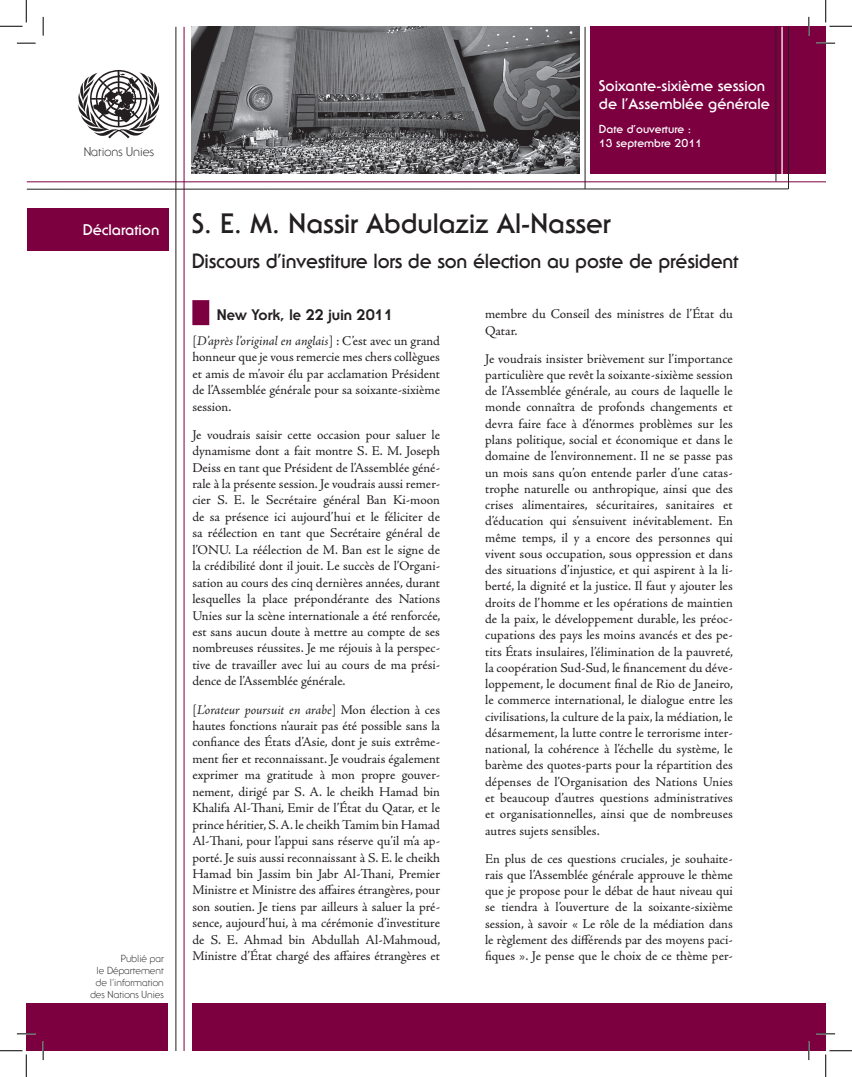
<style>
.page{position:relative;width:852px;height:1077px;background:#fff}
.page>*{position:absolute;margin:0;border:0;box-sizing:border-box;transform-origin:0 0}
.t1{font:700 27.5px "Serif Gothic Std";letter-spacing:-.005em;color:#231f20}
.t2{font:700 20px "Serif Gothic Std";letter-spacing:-.01em;color:#231f20}
.t3{font:700 15px/18px "Serif Gothic Std";color:#fff}
.t4{font:800 15px "Serif Gothic Std";color:#231f20}
.t5{font:13.5px/16.2px "Adobe Jenson Pro";color:#231f20;text-align:justify}
.t6{font:300 12.5px "Serif Gothic Std";color:#231f20}
.t7{font:700 11.25px/13.5px "Serif Gothic Std";color:#fff}
.t8{font:300 10px/12px "Serif Gothic Std";color:#231f20;text-align:right}
.s1{font-style:italic}
</style>
<div class="page">
<div style="left:589px;top:27px;width:236px;height:147px;background:#7c0040"></div>
<img style="left:192px;top:27px;width:387px;height:146px">
<hr style="left:184px;top:27px;width:1px;height:1023px;background:#7c0040">
<svg style="left:78px;top:70px;width:82px;height:68px"></svg>
<hr style="left:27px;top:181px;width:798px;height:1px;background:#7c0040">
<svg style="left:26px;top:188px;width:762px;height:2px;background:#908d8e"></svg>
<hr style="left:775px;top:27px;width:1px;height:154px;background:#231f20">
<hr style="left:584px;top:27px;width:1px;height:162px;background:#231f20">
<hr style="left:175px;top:27px;width:1px;height:1023px;background:#231f20">
<div style="left:27px;top:1003px;width:141px;height:47px;background:#7c0040"></div>
<div style="left:192px;top:1003px;width:633px;height:47px;background:#7c0040"></div>
<hr style="left:781px;top:27px;width:1px;height:151px;background:#fff">
<hr style="left:788px;top:27px;width:1px;height:162px;background:#231f20">
<div style="left:27px;top:209px;width:141px;height:42px;background:#7c0040"></div>
<div style="left:192px;top:300px;width:17px;height:25px;background:#7c0040"></div>
<svg style="left:17px;top:42px;width:19px;height:2px"></svg>
<svg style="left:816px;top:42px;width:18px;height:2px"></svg>
<svg style="left:17px;top:1032px;width:19px;height:2px"></svg>
<svg style="left:816px;top:1032px;width:18px;height:2px"></svg>
<svg style="left:42px;top:17px;width:2px;height:19px"></svg>
<svg style="left:42px;top:1041px;width:2px;height:18px"></svg>
<svg style="left:807px;top:17px;width:2px;height:19px"></svg>
<svg style="left:807px;top:1041px;width:2px;height:18px"></svg>
<svg style="left:0;top:0;width:27px;height:27px"></svg>
<svg style="left:0;top:1050px;width:27px;height:26px"></svg>
<svg style="left:825px;top:0;width:26px;height:27px"></svg>
<svg style="left:825px;top:1050px;width:26px;height:26px"></svg>
<p class="t6" style="left:84px;top:144px;width:72px">Nations Unies</p>
<p class="t3" style="left:83px;top:221px;width:78px">Déclaration</p>
<p class="t8" style="left:90px;top:951px;width:75px">Publié par<br>le Département de l’information des Nations Unies</p>
<p class="t3" style="left:598px;top:76px;width:172px">Soixante-sixième session de l’Assemblée générale</p>
<p class="t7" style="left:598px;top:123px;width:105px">Date d’ouverture :<br>13 septembre 2011</p>
<h1 class="t1" style="left:192px;top:207px;width:420px">S. E. M. Nassir Abdulaziz Al-Nasser</h1>
<h2 class="t2" style="left:192px;top:250px;width:548px">Discours d’investiture lors de son élection au poste de président</h2>
<p class="t4" style="left:217px;top:305px;width:178px">New York, le 22 juin 2011</p>
<p class="t5" style="left:192px;top:332px;width:249px">[<span class="s1">D’après l’original en anglais</span>] : C’est avec un grand honneur que je vous remercie mes chers collègues et amis de m’avoir élu par acclamation Président de l’Assemblée générale pour sa soixante-sixième session.</p>
<p class="t5" style="left:192px;top:426px;width:249px">Je voudrais saisir cette occasion pour saluer le dynamisme dont a fait montre S. E. M. Joseph Deiss en tant que Président de l’Assemblée géné&shy;rale à la présente session. Je voudrais aussi remer&shy;cier S. E. le Secrétaire général Ban Ki-moon de sa présence ici aujourd’hui et le féliciter de sa réélection en tant que Secrétaire général de l’ONU. La réélection de M. Ban est le signe de la crédibilité dont il jouit. Le succès de l’Organi&shy;sation au cours des cinq dernières années, durant lesquelles la place prépondérante des Nations Unies sur la scène internationale a été renforcée, est sans aucun doute à mettre au compte de ses nombreuses réussites. Je me réjouis à la perspec&shy;tive de travailler avec lui au cours de ma prési&shy;dence de l’Assemblée générale.</p>
<p class="t5" style="left:192px;top:701px;width:249px">[<span class="s1">L’orateur poursuit en arabe</span>] Mon élection à ces hautes fonctions n’aurait pas été possible sans la confiance des États d’Asie, dont je suis extrême&shy;ment fier et reconnaissant. Je voudrais également exprimer ma gratitude à mon propre gouver&shy;nement, dirigé par S. A. le cheikh Hamad bin Khalifa Al-Thani, Emir de l’État du Qatar, et le prince héritier, S. A. le cheikh Tamim bin Hamad Al-Thani, pour l’appui sans réserve qu’il m’a ap&shy;porté. Je suis aussi reconnaissant à S. E. le cheikh Hamad bin Jassim bin Jabr Al-Thani, Premier Ministre et Ministre des affaires étrangères, pour son soutien. Je tiens par ailleurs à saluer la pré&shy;sence, aujourd’hui, à ma cérémonie d’investiture de S. E. Ahmad bin Abdullah Al-Mahmoud, Ministre d’État chargé des affaires étrangères et</p>
<p class="t5" style="left:485px;top:306px;width:249px">membre du Conseil des ministres de l’État du<br>Qatar.</p>
<p class="t5" style="left:485px;top:350px;width:249px">Je voudrais insister brièvement sur l’importance particulière que revêt la soixante-sixième session de l’Assemblée générale, au cours de laquelle le monde connaîtra de profonds changements et devra faire face à d’énormes problèmes sur les plans politique, social et économique et dans le domaine de l’environnement. Il ne se passe pas un mois sans qu’on entende parler d’une catas&shy;trophe naturelle ou anthropique, ainsi que des crises alimentaires, sécuritaires, sanitaires et d’éducation qui s’ensuivent inévitablement. En même temps, il y a encore des personnes qui vivent sous occupation, sous oppression et dans des situations d’injustice, et qui aspirent à la li&shy;berté, la dignité et la justice. Il faut y ajouter les droits de l’homme et les opérations de maintien de la paix, le développement durable, les préoc&shy;cupations des pays les moins avancés et des pe&shy;tits États insulaires, l’élimination de la pauvreté, la coopération Sud-Sud, le financement du déve&shy;loppement, le document final de Rio de Janeiro, le commerce international, le dialogue entre les civilisations, la culture de la paix, la médiation, le désarmement, la lutte contre le terrorisme inter&shy;national, la cohérence à l’échelle du système, le barème des quotes-parts pour la répartition des dépenses de l’Organisation des Nations Unies et beaucoup d’autres questions administratives et organisationnelles, ainsi que de nombreuses autres sujets sensibles.</p>
<p class="t5" style="left:485px;top:850px;width:249px">En plus de ces questions cruciales, je souhaite&shy;rais que l’Assemblée générale approuve le thème que je propose pour le débat de haut niveau qui se tiendra à l’ouverture de la soixante-sixième session, à savoir « Le rôle de la médiation dans le règlement des différends par des moyens paci&shy;fiques ». Je pense que le choix de ce thème per-</p>
</div>
